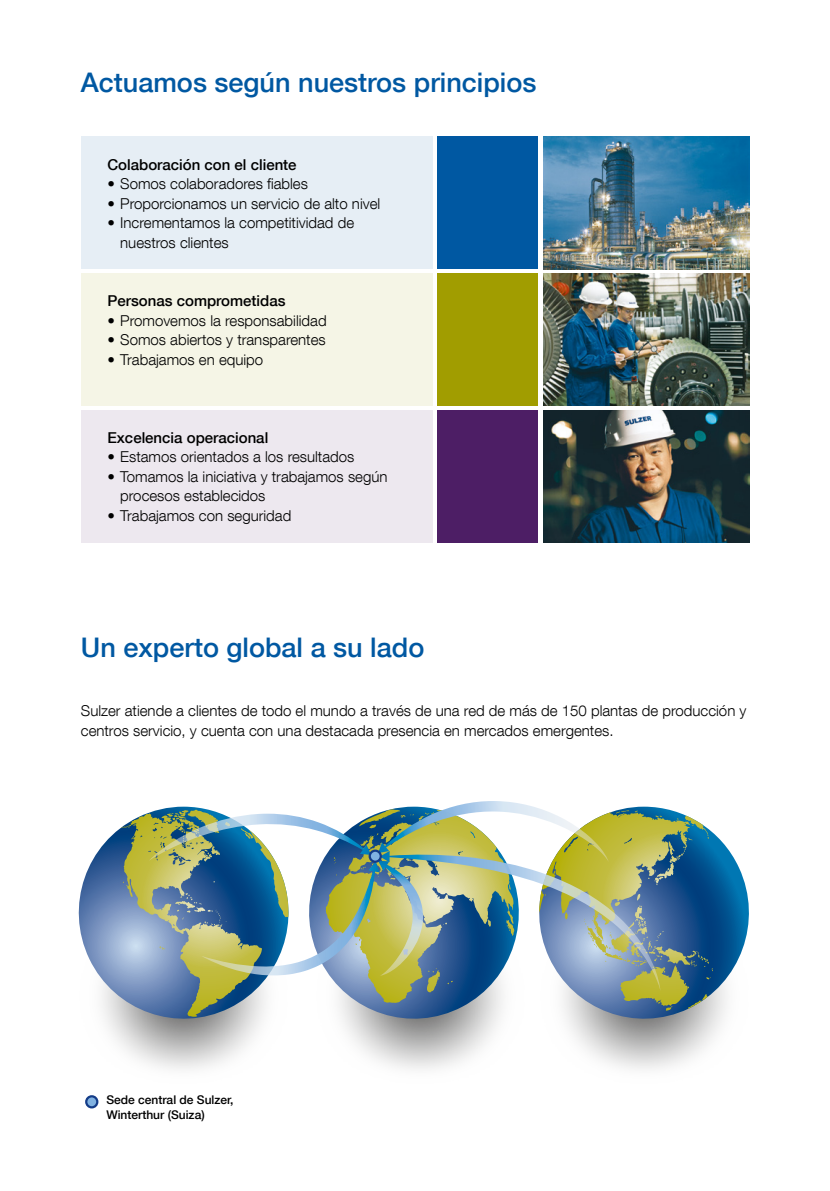
<style>
.page{position:relative;width:830px;height:1191px;background:#fff}
.page>*{position:absolute;margin:0;border:0;box-sizing:border-box;transform-origin:0 0}
.t1{font:500 27px "Helvetica Neue LT Com";color:#0058a2}
.Body_text{font:300 15px/19.5px "Helvetica Neue LT Com";color:#000}
.Body_text-2{font:500 15px "Helvetica Neue LT Com";color:#000}
.Image_caption{font:500 12px/15px "Helvetica Neue LT Com";color:#000}
</style>
<div class="page">
<svg style="left:331px;top:991px;width:180px;height:42px"></svg>
<svg style="left:78px;top:828px;width:196px;height:205px"></svg>
<svg style="left:555px;top:808px;width:194px;height:225px"></svg>
<svg style="left:121px;top:801px;width:539px;height:190px"></svg>
<div style="left:81px;top:137px;width:351px;height:132px;background:#e6eef5"></div>
<div style="left:81px;top:273px;width:351px;height:132px;background:#f5f5e6"></div>
<div style="left:81px;top:410px;width:351px;height:132px;background:#ede8ef"></div>
<img style="left:543px;top:137px;width:205px;height:132px">
<img style="left:543px;top:410px;width:205px;height:132px">
<img style="left:543px;top:273px;width:205px;height:132px">
<div style="left:437px;top:137px;width:101px;height:132px;background:#0058a2"></div>
<div style="left:437px;top:273px;width:101px;height:132px;background:#a19d00"></div>
<div style="left:437px;top:410px;width:101px;height:132px;background:#4d1e65"></div>
<svg style="left:369px;top:850px;width:11px;height:11px"></svg>
<div style="left:368px;top:849px;width:14px;height:14px;border:2px solid #143c88;border-radius:50%"></div>
<div style="left:86px;top:1096px;width:11px;height:11px;background:#81b2e1;border-radius:50%"></div>
<div style="left:85px;top:1095px;width:13px;height:13px;border:2px solid #143c88;border-radius:50%"></div>
<p class="t1" style="left:81px;top:66px;width:457px">Actuamos según nuestros principios</p>
<p class="Body_text-2" style="left:107px;top:155px;width:190px">Colaboración con el cliente</p>
<p class="Body_text" style="left:107px;top:174px;width:202px">• Somos colaboradores fiables</p>
<p class="Body_text" style="left:107px;top:193px;width:274px">• Proporcionamos un servicio de alto nivel</p>
<p class="Body_text" style="left:120px;top:213px;width:235px;text-indent:-13px">• Incrementamos la competitividad de nuestros clientes</p>
<p class="Body_text-2" style="left:107px;top:292px;width:179px">Personas comprometidas</p>
<p class="Body_text" style="left:107px;top:310px;width:220px">• Promovemos la responsabilidad</p>
<p class="Body_text" style="left:107px;top:330px;width:220px">• Somos abiertos y transparentes</p>
<p class="Body_text" style="left:107px;top:349px;width:157px">• Trabajamos en equipo</p>
<p class="Body_text-2" style="left:107px;top:428px;width:162px">Excelencia operacional</p>
<p class="Body_text" style="left:107px;top:447px;width:248px">• Estamos orientados a los resultados</p>
<p class="Body_text" style="left:120px;top:466px;width:269px;text-indent:-13px">• Tomamos la iniciativa y trabajamos según procesos establecidos</p>
<p class="Body_text" style="left:107px;top:505px;width:185px">• Trabajamos con seguridad</p>
<p class="t1" style="left:81px;top:631px;width:345px">Un experto global a su lado</p>
<p class="Body_text" style="left:81px;top:700px;width:666px">Sulzer atiende a clientes de todo el mundo a través de una red de más de 150 plantas de producción y centros servicio, y cuenta con una destacada presencia en mercados emergentes.</p>
<p class="Image_caption" style="left:106px;top:1091px;width:129px">Sede central de Sulzer,<br>Winterthur (Suiza)</p>
</div>
